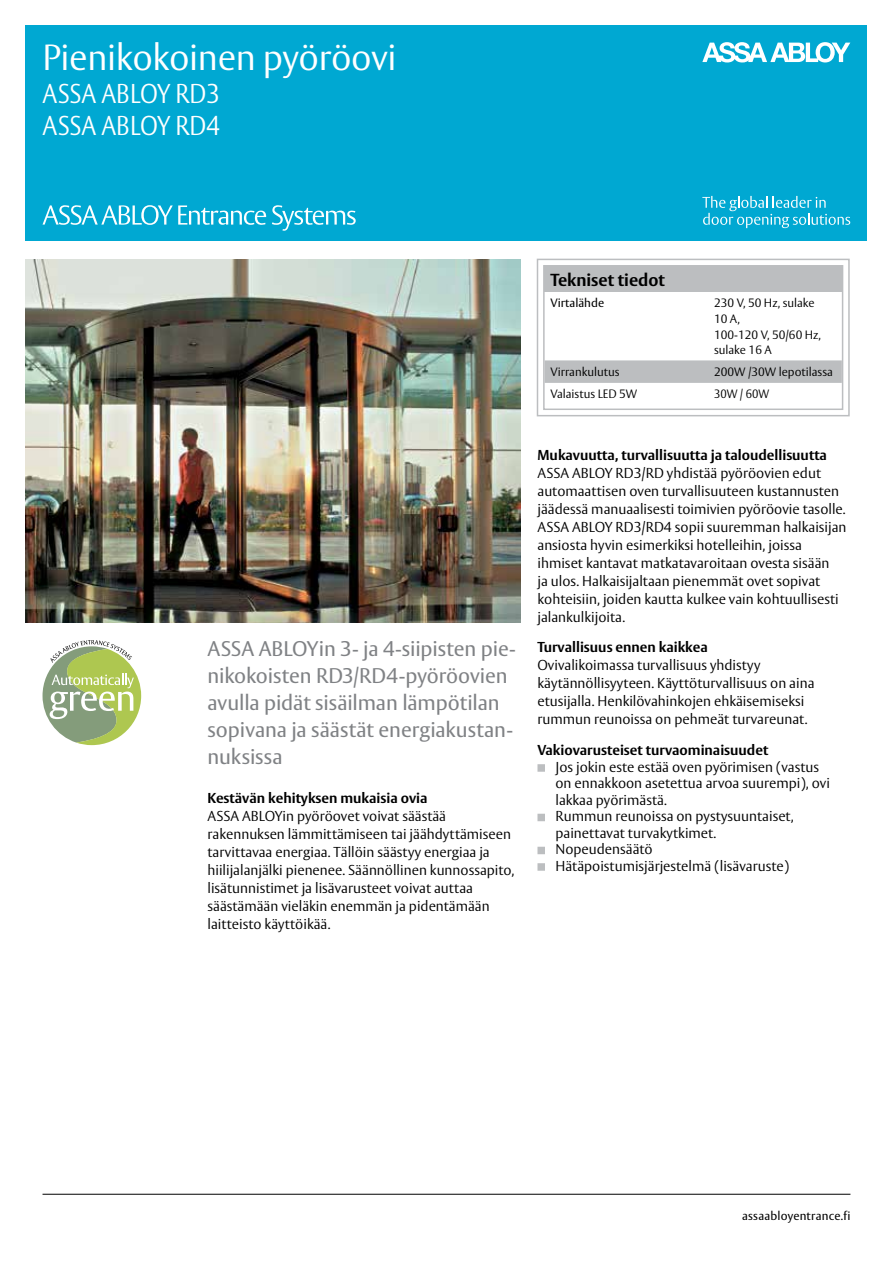
<style>
.page{position:relative;width:893px;height:1263px;background:#fff}
.page>*{position:absolute;margin:0;border:0;box-sizing:border-box;transform-origin:0 0}
.t1{font:300 36px "ASSA Vesta";letter-spacing:-.01em;color:#fff}
.t2{font:300 27px/32.4px "ASSA Vesta";color:#fff;scale:.9 1}
.t3{font:21px/27px "ASSA Vesta";letter-spacing:-.005em;color:#808285}
.t4{font:700 17.25px "ASSA Vesta";color:#000}
.t5{font:300 14.25px/18px "ASSA Vesta";color:#000}
.t6{font:700 14.25px "ASSA Vesta";color:#000}
.t7{font:300 12px/15.8px "ASSA Vesta";color:#000}
.t8{font:12px "ASSA Vesta";letter-spacing:.01em;color:#000}
.t9{font:300 12px "ASSA Vesta";color:#000;scale:.95 1}
</style>
<div class="page">
<hr style="left:43px;top:1194px;width:807px;height:1px;background:#000">
<div style="left:25px;top:26px;width:842px;height:215px;background:#00a8d2"></div>
<svg style="left:702px;top:196px;width:148px;height:32px"></svg>
<svg style="left:702px;top:42px;width:148px;height:20px"></svg>
<svg style="left:43px;top:640px;width:98px;height:105px"></svg>
<svg style="left:43px;top:205px;width:313px;height:26px"></svg>
<img style="left:25px;top:259px;width:495px;height:364px">
<svg style="left:537px;top:764px;width:8px;height:8px"></svg>
<div style="left:537px;top:814px;width:8px;height:7px;background:#bcbec0;border:2px solid #bcbec0"></div>
<div style="left:537px;top:847px;width:8px;height:7px;background:#bcbec0;border:2px solid #bcbec0"></div>
<svg style="left:537px;top:863px;width:8px;height:8px"></svg>
<div style="left:545px;top:266px;width:297px;height:26px;background:#bcbec0"></div>
<div style="left:546px;top:360px;width:294px;height:23px;background:#bcbec0"></div>
<div style="left:543px;top:265px;width:300px;height:145px;border:2px solid #bcbec0"></div>
<div style="left:537px;top:259px;width:313px;height:157px;border:2px solid #bcbec0"></div>
<h1 class="t1" style="left:43px;top:36px;width:355px">Pienikokoinen pyöröovi</h1>
<h2 class="t2" style="left:43px;top:78px;width:199px">ASSA ABLOY RD3<br>ASSA ABLOY RD4</h2>
<h3 class="t3" style="left:207px;top:636px;width:310px">ASSA ABLOYin 3- ja 4-siipisten pie&shy;nikokoisten RD3/RD4-pyöröovien avulla pidät sisäilman lämpötilan sopivana ja säästät energiakustan&shy;nuksissa</h3>
<p class="t6" style="left:207px;top:789px;width:222px">Kestävän kehityksen mukaisia ovia</p>
<p class="t5" style="left:207px;top:808px;width:309px">ASSA ABLOYin pyöröovet voivat säästää rakennuksen lämmittämiseen tai jäähdyttämiseen tarvittavaa energiaa. Tällöin säästyy energiaa ja hiilijalanjälki pienenee. Säännöllinen kunnossapito, lisätunnistimet ja lisävarusteet voivat auttaa säästämään vieläkin enemmän ja pidentämään laitteisto käyttöikää.</p>
<p class="t4" style="left:551px;top:269px;width:116px">Tekniset tiedot</p>
<p class="t8" style="left:551px;top:296px;width:55px">Virtalähde</p>
<p class="t7" style="left:714px;top:296px;width:108px">230 V, 50 Hz, sulake<br>10 A,<br>100-120 V, 50/60 Hz, sulake 16 A</p>
<p class="t7" style="left:551px;top:364px;width:70px">Virrankulutus</p>
<p class="t7" style="left:714px;top:364px;width:120px">200W /30W lepotilassa</p>
<p class="t7" style="left:551px;top:387px;width:88px">Valaistus LED 5W</p>
<p class="t9" style="left:714px;top:387px;width:59px">30W / 60W</p>
<p class="t6" style="left:537px;top:446px;width:291px">Mukavuutta, turvallisuutta ja taloudellisuutta</p>
<p class="t5" style="left:537px;top:464px;width:310px">ASSA ABLOY RD3/RD yhdistää pyöröovien edut automaattisen oven turvallisuuteen kustannusten jäädessä manuaalisesti toimivien pyöröovie tasolle.<br>ASSA ABLOY RD3/RD4 sopii suuremman halkaisijan ansiosta hyvin esimerkiksi hotelleihin, joissa ihmiset kantavat matkatavaroitaan ovesta sisään<br>ja ulos. Halkaisijaltaan pienemmät ovet sopivat kohteisiin, joiden kautta kulkee vain kohtuullisesti jalankulkijoita.</p>
<p class="t6" style="left:537px;top:639px;width:172px">Turvallisuus ennen kaikkea</p>
<p class="t5" style="left:537px;top:657px;width:279px">Ovivalikoimassa turvallisuus yhdistyy käytännöllisyyteen. Käyttöturvallisuus on aina etusijalla. Henkilövahinkojen ehkäisemiseksi rummun reunoissa on pehmeät turvareunat.</p>
<p class="t6" style="left:537px;top:741px;width:232px">Vakiovarusteiset turvaominaisuudet</p>
<p class="t5" style="left:555px;top:759px;width:276px;line-height:16.5px">Jos jokin este estää oven pyörimisen (vastus on ennakkoon asetettua arvoa suurempi), ovi lakkaa pyörimästä.<br>Rummun reunoissa on pystysuuntaiset, painettavat turvakytkimet.<br>Nopeudensäätö<br>Hätäpoistumisjärjestelmä (lisävaruste)</p>
<p class="t8" style="left:742px;top:1209px;width:110px">assaabloyentrance.fi</p>
</div>
